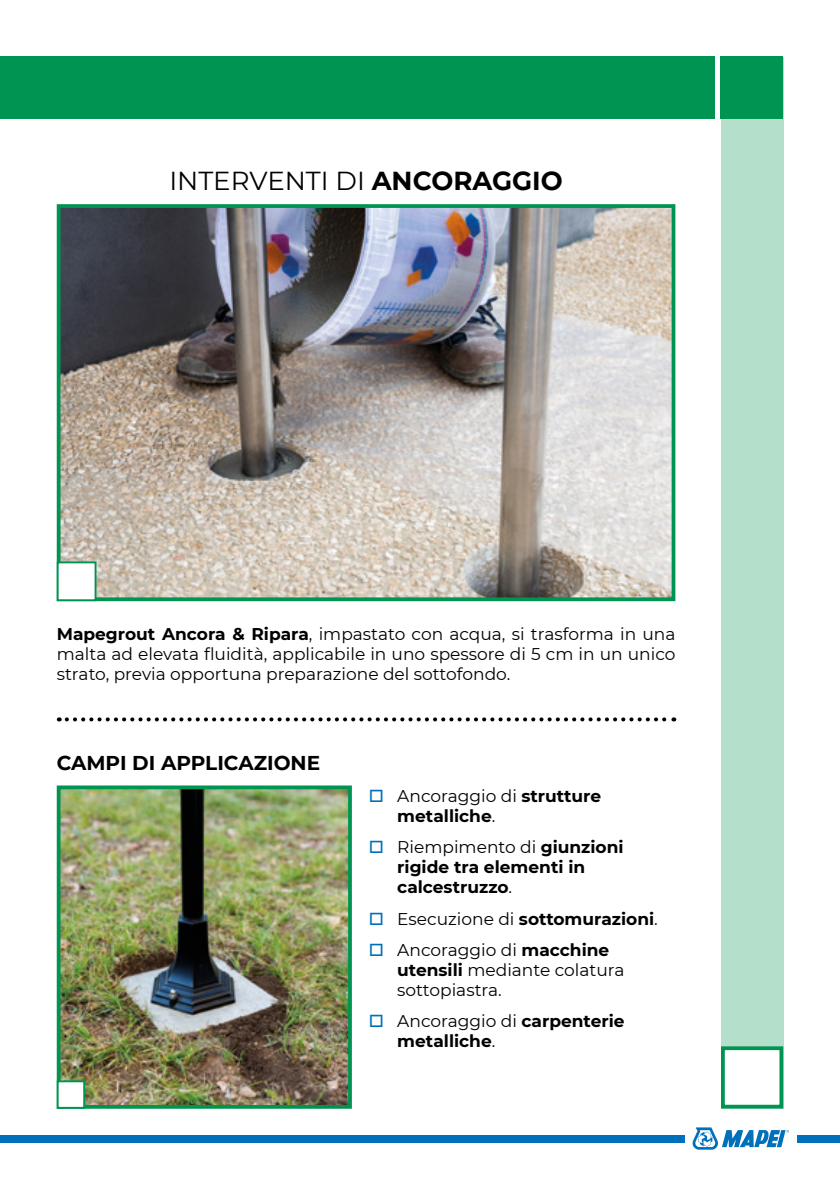
<style>
.page{position:relative;width:840px;height:1191px;background:#fff}
.page>*{position:absolute;margin:0;border:0;box-sizing:border-box;transform-origin:0 0}
.t1{font:26px "Montserrat";color:#000}
.t2{font:700 20px "Montserrat";color:#000}
.t3{font:17px/20px "Montserrat";color:#000;text-align:justify}
.t4{font:700 17px/20px "Montserrat";color:#000}
.s1{font-weight:700}
.s2{color:#0070ba}
.s3{font-weight:400}
</style>
<div class="page">
<div style="left:0;top:1134px;width:684px;height:8px;background:#0070ba"></div>
<svg style="left:692px;top:1127px;width:96px;height:22px"></svg>
<div style="left:796px;top:1134px;width:43px;height:8px;background:#0070ba"></div>
<img style="left:62px;top:209px;width:608px;height:387px">
<div style="left:57px;top:204px;width:618px;height:397px;border:4px solid #009453"></div>
<img style="left:62px;top:790px;width:284px;height:313px">
<div style="left:57px;top:785px;width:294px;height:323px;border:4px solid #009453"></div>
<div style="left:57px;top:1080px;width:28px;height:28px;background:#fff;border:2px solid #009453"></div>
<div style="left:0;top:57px;width:714px;height:62px;background:#009453"></div>
<div style="left:720px;top:57px;width:62px;height:1051px;background:#b3dfcb"></div>
<div style="left:720px;top:57px;width:62px;height:62px;background:#009453"></div>
<div style="left:720px;top:1046px;width:62px;height:62px;background:#fff;border:4px solid #009453"></div>
<svg style="left:67px;top:717px;width:607px;height:4px"></svg>
<div style="left:57px;top:561px;width:39px;height:40px;background:#fff;border:2px solid #009453"></div>
<h1 class="t1" style="left:169px;top:162px;width:394px">INTERVENTI DI <span class="s1">ANCORAGGIO</span></h1>
<p class="t3" style="left:57px;top:623px;width:620px"><span class="s1">Mapegrout Ancora &amp; Ripara</span>, impastato con acqua, si trasforma in una malta ad elevata fluidità, applicabile in uno spessore di 5 cm in un unico strato, previa opportuna preparazione del sottofondo.</p>
<p class="t2" style="left:57px;top:749px;width:265px">CAMPI DI APPLICAZIONE</p>
<p class="t4" style="left:397px;top:785px;width:205px;text-indent:-28px"><span class="s2">□</span> <span class="s3">Ancoraggio di</span> strutture metalliche<span class="s3">.</span></p>
<p class="t4" style="left:397px;top:836px;width:228px;text-indent:-28px"><span class="s2">□</span> <span class="s3">Riempimento di</span> giunzioni rigide tra elementi in calcestruzzo<span class="s3">.</span></p>
<p class="t4" style="left:369px;top:907px;width:290px"><span class="s2">□</span> <span class="s3">Esecuzione di</span> sottomurazioni<span class="s3">.</span></p>
<p class="t3" style="left:397px;top:939px;width:229px;text-align:left;text-indent:-28px"><span class="s2">□</span> Ancoraggio di <span class="s1">macchine utensili</span> mediante colatura sottopiastra.</p>
<p class="t4" style="left:397px;top:1010px;width:229px;text-indent:-28px"><span class="s2">□</span> <span class="s3">Ancoraggio di</span> carpenterie metalliche<span class="s3">.</span></p>
</div>
